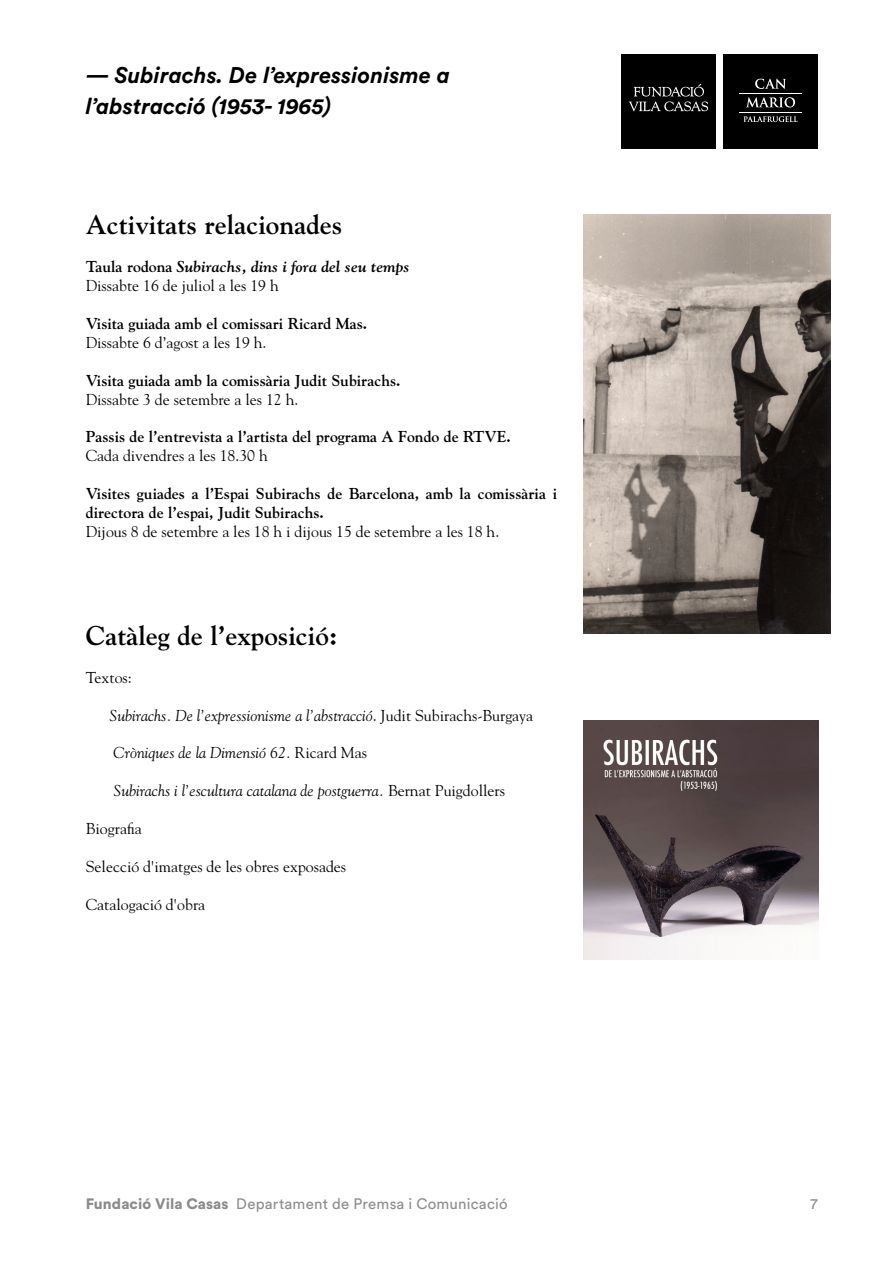
<style>
.page{position:relative;width:893px;height:1263px;background:#fff}
.page>*{position:absolute;margin:0;border:0;box-sizing:border-box;transform-origin:0 0}
.Text_base{font:700 27px "Goudy Std";color:#000}
.PORTADA_programa_sen{font:italic 700 22.5px/31.5px "Circular Std";color:#000}
.Text_base-2{font:700 15.75px/18.9px "Goudy Std";color:#000}
.Text_base-3{font:15.75px "Goudy Std";color:#000}
.Text_base-4{font:italic 15.75px "Goudy Std";color:#000}
.Text_base-5{font:italic 700 15.75px "Goudy Std";color:#000}
.t1{font:15px "Circular Std";letter-spacing:.015em;color:#8c8c8c}
.s1{font-style:normal}
.s2{font-weight:900}
</style>
<div class="page">
<div style="left:621px;top:54px;width:95px;height:94px;background:#000"></div>
<svg style="left:629px;top:84px;width:79px;height:27px"></svg>
<div style="left:723px;top:54px;width:95px;height:94px;background:#000"></div>
<hr style="left:739px;top:93px;width:63px;height:1px;background:#fff">
<hr style="left:739px;top:112px;width:63px;height:1px;background:#fff">
<svg style="left:755px;top:79px;width:31px;height:10px"></svg>
<svg style="left:746px;top:97px;width:49px;height:10px"></svg>
<svg style="left:743px;top:116px;width:55px;height:6px"></svg>
<img style="left:583px;top:721px;width:236px;height:239px">
<img style="left:583px;top:214px;width:248px;height:419px">
<p class="PORTADA_programa_sen" style="left:86px;top:59px;width:366px">— Subirachs. De l’expressionisme a l’abstracció (1953- 1965)</p>
<p class="Text_base" style="left:86px;top:209px;width:258px">Activitats relacionades</p>
<p class="Text_base-5" style="left:86px;top:257px;width:325px"><span class="s1">Taula rodona</span> Subirachs, dins i fora del seu temps</p>
<p class="Text_base-3" style="left:86px;top:276px;width:194px">Dissabte 16 de juliol a les 19 h</p>
<p class="Text_base-2" style="left:86px;top:314px;width:283px">Visita guiada amb el comissari Ricard Mas.</p>
<p class="Text_base-3" style="left:86px;top:333px;width:182px">Dissabte 6 d’agost a les 19 h.</p>
<p class="Text_base-2" style="left:86px;top:371px;width:316px">Visita guiada amb la comissària Judit Subirachs.</p>
<p class="Text_base-3" style="left:86px;top:389px;width:214px">Dissabte 3 de setembre a les 12 h.</p>
<p class="Text_base-2" style="left:86px;top:427px;width:426px">Passis de l’entrevista a l’artista del programa A Fondo de RTVE.</p>
<p class="Text_base-3" style="left:86px;top:446px;width:183px">Cada divendres a les 18.30 h</p>
<p class="Text_base-2" style="left:86px;top:484px;width:473px">Visites guiades a l’Espai Subirachs de Barcelona, amb la comissària i directora de l’espai, Judit Subirachs.</p>
<p class="Text_base-3" style="left:86px;top:522px;width:415px">Dijous 8 de setembre a les 18 h i dijous 15 de setembre a les 18 h.</p>
<p class="Text_base" style="left:86px;top:619px;width:253px">Catàleg de l’exposició:</p>
<p class="Text_base-3" style="left:86px;top:667px;width:47px">Textos:</p>
<p class="Text_base-4" style="left:110px;top:705px;width:425px">Subirachs. De l’expressionisme a l’abstracció<span class="s1">. Judit Subirachs-Burgaya</span></p>
<p class="Text_base-4" style="left:113px;top:743px;width:255px">Cròniques de la Dimensió 62. <span class="s1">Ricard Mas</span></p>
<p class="Text_base-4" style="left:113px;top:781px;width:393px">Subirachs i l’escultura catalana de postguerra. <span class="s1">Bernat Puigdollers</span></p>
<p class="Text_base-3" style="left:86px;top:819px;width:57px">Biografia</p>
<p class="Text_base-3" style="left:86px;top:856px;width:262px">Selecció d'imatges de les obres exposades</p>
<p class="Text_base-3" style="left:86px;top:894px;width:121px">Catalogació d'obra</p>
<p class="t1" style="left:86px;top:1194px;width:423px"><span class="s2">Fundació Vila Casas</span> Departament de Premsa i Comunicació</p>
<p class="t1" style="left:810px;top:1194px;width:9px">7</p>
</div>
